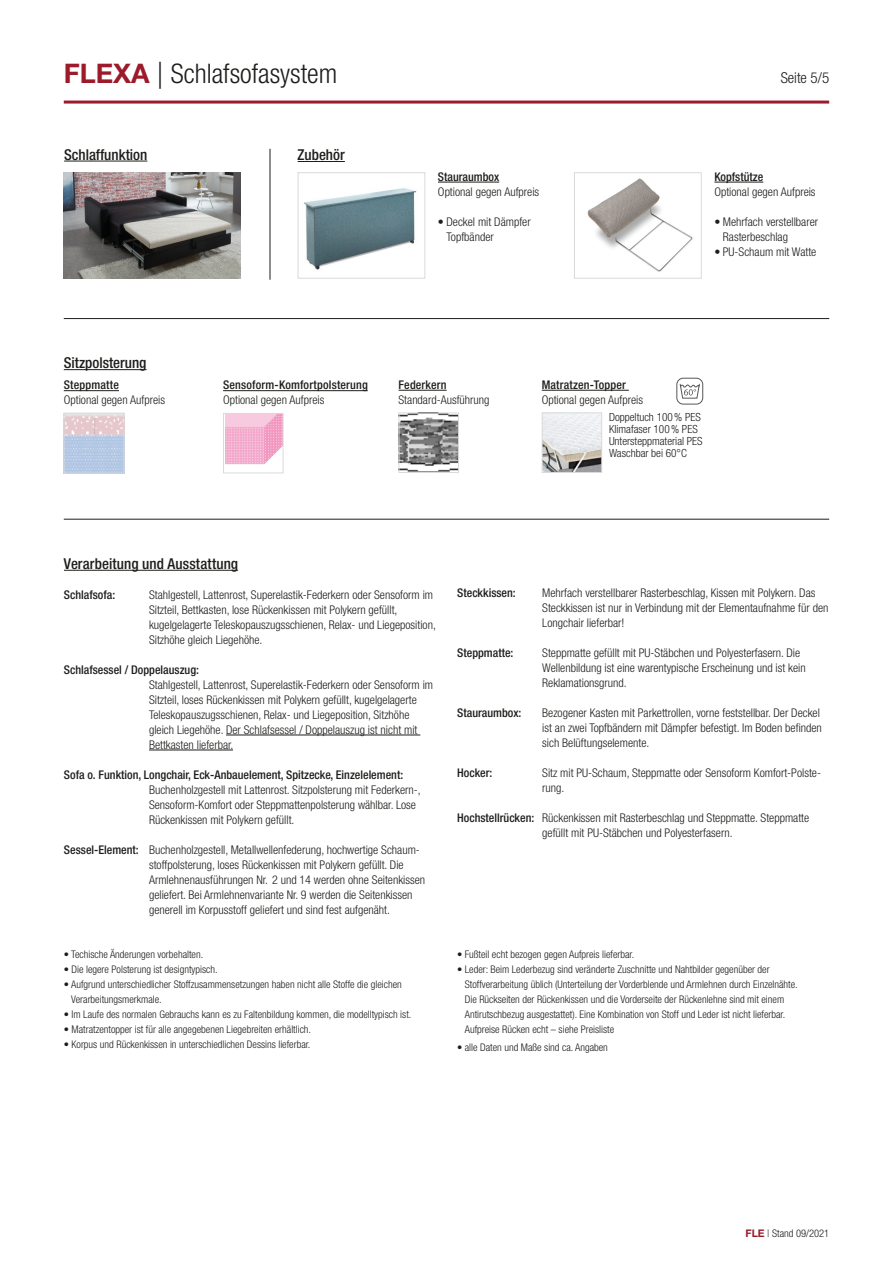
<style>
.page{position:relative;width:893px;height:1263px;background:#fff}
.page>*{position:absolute;margin:0;border:0;box-sizing:border-box;transform-origin:0 0}
.t1{font:300 condensed 27px "Helvetica Neue LT Std";color:#1d1d1b}
.Varianten_Überschrif{font:500 condensed 15px "Helvetica Neue LT Std";color:#1d1d1b}
.t2{font:300 condensed 15px "Helvetica Neue LT Std";color:#1d1d1b}
.Liegefläche___B_H_T{font:300 condensed 12px/15px "Helvetica Neue LT Std";color:#1d1d1b}
.Liegefläche___B_H_T-2{font:500 condensed 12px "Helvetica Neue LT Std";color:#1d1d1b}
.t3{font:300 condensed 11.25px "Helvetica Neue LT Std";color:#1d1d1b}
.t4{font:300 condensed 10.5px/15px "Helvetica Neue LT Std";color:#1d1d1b}
.s1{font-weight:700;font-stretch:normal;color:#9c1b2b}
.s2{font-stretch:normal}
.s3{font-weight:500}
.s4{font-family:"Helvetica Neue LT Pro";font-weight:700;font-stretch:normal;color:#9c1b2b}
</style>
<div class="page">
<hr style="left:64px;top:101px;width:765px;height:3px;background:#9c1b2b">
<hr style="left:64px;top:519px;width:765px;height:1px;background:#1d1d1b">
<hr style="left:64px;top:318px;width:765px;height:1px;background:#1d1d1b">
<hr style="left:64px;top:570px;width:174px;height:1px;background:#1d1d1b">
<hr style="left:226px;top:735px;width:194px;height:1px;background:#1d1d1b">
<hr style="left:149px;top:750px;width:84px;height:1px;background:#1d1d1b">
<hr style="left:64px;top:161px;width:83px;height:1px;background:#1d1d1b">
<hr style="left:270px;top:149px;width:1px;height:131px;background:#1d1d1b">
<img style="left:64px;top:172px;width:177px;height:107px">
<hr style="left:298px;top:161px;width:47px;height:1px;background:#1d1d1b">
<img style="left:304px;top:188px;width:113px;height:82px">
<div style="left:298px;top:172px;width:127px;height:107px;border:1px solid #dadada"></div>
<hr style="left:438px;top:182px;width:61px;height:1px;background:#1d1d1b">
<img style="left:587px;top:178px;width:106px;height:94px">
<div style="left:574px;top:172px;width:128px;height:107px;border:1px solid #dadada"></div>
<hr style="left:714px;top:182px;width:49px;height:1px;background:#1d1d1b">
<hr style="left:64px;top:369px;width:83px;height:1px;background:#1d1d1b">
<img style="left:544px;top:414px;width:56px;height:57px">
<div style="left:542px;top:412px;width:60px;height:61px;border:1px solid #dadada"></div>
<hr style="left:542px;top:390px;width:87px;height:1px;background:#1d1d1b">
<div style="left:676px;top:378px;width:27px;height:26px;border:1px solid #575756;border-radius:6px"></div>
<svg style="left:679px;top:383px;width:21px;height:16px"></svg>
<hr style="left:399px;top:390px;width:48px;height:1px;background:#1d1d1b">
<img style="left:401px;top:414px;width:56px;height:57px">
<div style="left:399px;top:412px;width:60px;height:61px;border:1px solid #dadada"></div>
<img style="left:225px;top:415px;width:56px;height:50px">
<div style="left:223px;top:413px;width:60px;height:60px;border:1px solid #dadada"></div>
<hr style="left:223px;top:390px;width:145px;height:1px;background:#1d1d1b">
<hr style="left:64px;top:390px;width:55px;height:1px;background:#1d1d1b">
<img style="left:66px;top:415px;width:56px;height:57px">
<div style="left:64px;top:413px;width:60px;height:61px;border:1px solid #dadada"></div>
<p class="t1" style="left:64px;top:58px;width:275px"><span class="s1">FLEXA</span> <span class="s2">|</span> Schlafsofasystem</p>
<p class="t2" style="left:781px;top:69px;width:50px">Seite 5/5</p>
<p class="Varianten_Überschrif" style="left:64px;top:145px;width:85px">Schlaffunktion</p>
<p class="Varianten_Überschrif" style="left:298px;top:146px;width:49px">Zubehör</p>
<p class="Liegefläche___B_H_T-2" style="left:438px;top:169px;width:63px">Stauraumbox</p>
<p class="Liegefläche___B_H_T" style="left:438px;top:184px;width:103px">Optional gegen Aufpreis</p>
<p class="Liegefläche___B_H_T" style="left:446px;top:214px;width:86px;text-indent:-9px">• Deckel mit Dämpfer<br>Topfbänder</p>
<p class="Liegefläche___B_H_T-2" style="left:714px;top:169px;width:50px">Kopfstütze</p>
<p class="Liegefläche___B_H_T" style="left:714px;top:184px;width:103px">Optional gegen Aufpreis</p>
<p class="Liegefläche___B_H_T" style="left:723px;top:214px;width:97px;text-indent:-9px">• Mehrfach verstellbarer<br>Rasterbeschlag</p>
<p class="Liegefläche___B_H_T" style="left:714px;top:244px;width:104px">• PU-Schaum mit Watte</p>
<p class="Varianten_Überschrif" style="left:64px;top:354px;width:84px">Sitzpolsterung</p>
<p class="Liegefläche___B_H_T-2" style="left:64px;top:378px;width:57px">Steppmatte</p>
<p class="Liegefläche___B_H_T" style="left:64px;top:393px;width:103px">Optional gegen Aufpreis</p>
<p class="Liegefläche___B_H_T-2" style="left:223px;top:378px;width:146px">Sensoform-Komfortpolsterung</p>
<p class="Liegefläche___B_H_T" style="left:223px;top:393px;width:103px">Optional gegen Aufpreis</p>
<p class="Liegefläche___B_H_T-2" style="left:399px;top:378px;width:50px">Federkern</p>
<p class="Liegefläche___B_H_T" style="left:399px;top:392px;width:93px">Standard-Ausführung</p>
<p class="Liegefläche___B_H_T-2" style="left:542px;top:378px;width:86px">Matratzen-Topper</p>
<p class="Liegefläche___B_H_T" style="left:542px;top:392px;width:103px">Optional gegen Aufpreis</p>
<p class="t3" style="left:609px;top:410px;width:93px">Doppeltuch 100% PES</p>
<p class="t3" style="left:609px;top:422px;width:90px">Klimafaser 100% PES</p>
<p class="t3" style="left:609px;top:434px;width:95px">Untersteppmaterial PES</p>
<p class="t3" style="left:609px;top:446px;width:79px">Waschbar bei 60°C</p>
<p class="Varianten_Überschrif" style="left:64px;top:554px;width:176px">Verarbeitung und Ausstattung</p>
<p class="Liegefläche___B_H_T-2" style="left:64px;top:587px;width:53px">Schlafsofa:</p>
<p class="Liegefläche___B_H_T" style="left:149px;top:587px;width:288px">Stahlgestell, Lattenrost, Superelastik-Federkern oder Sensoform im Sitzteil, Bettkasten, lose Rückenkissen mit Polykern gefüllt, kugelgelagerte Teleskopauszugsschienen, Relax- und Liegeposition, Sitzhöhe gleich Liegehöhe.</p>
<p class="Liegefläche___B_H_T-2" style="left:64px;top:662px;width:136px">Schlafsessel / Doppelauszug:</p>
<p class="Liegefläche___B_H_T" style="left:149px;top:677px;width:286px">Stahlgestell, Lattenrost, Superelastik-Federkern oder Sensoform im Sitzteil, loses Rückenkissen mit Polykern gefüllt, kugelgelagerte Teleskopauszugsschienen, Relax- und Liegeposition, Sitzhöhe gleich Liegehöhe. Der Schlafsessel / Doppelauszug ist nicht mit Bettkasten lieferbar.</p>
<p class="Liegefläche___B_H_T" style="left:149px;top:767px;width:273px;text-indent:-85px"><span class="s3">Sofa o. Funktion, Longchair, Eck-Anbauelement, Spitzecke, Einzelelement:<br></span>Buchenholzgestell mit Lattenrost. Sitzpolsterung mit Federkern-, Sensoform-Komfort oder Steppmattenpolsterung wählbar. Lose Rückenkissen mit Polykern gefüllt.</p>
<p class="Liegefläche___B_H_T" style="left:149px;top:842px;width:278px;text-indent:-85px"><span class="s3">Sessel-Element:</span> Buchenholzgestell, Metallwellenfederung, hochwertige Schaum&shy;stoffpolsterung, loses Rückenkissen mit Polykern gefüllt. Die Armlehnenausführungen Nr. 2 und 14 werden ohne Seitenkissen geliefert. Bei Armlehnenvariante Nr. 9 werden die Seitenkissen generell im Korpusstoff geliefert und sind fest aufgenäht.</p>
<p class="t4" style="left:64px;top:947px;width:141px">• Techische Änderungen vorbehalten.</p>
<p class="t4" style="left:64px;top:962px;width:155px">• Die legere Polsterung ist designtypisch.</p>
<p class="t4" style="left:71px;top:977px;width:332px;text-indent:-7px">• Aufgrund unterschiedlicher Stoffzusammensetzungen haben nicht alle Stoffe die gleichen<br>Verarbeitungsmerkmale.</p>
<p class="t4" style="left:64px;top:1007px;width:349px">• Im Laufe des normalen Gebrauchs kann es zu Faltenbildung kommen, die modelltypisch ist.</p>
<p class="t4" style="left:64px;top:1022px;width:249px">• Matratzentopper ist für alle angegebenen Liegebreiten erhältlich.</p>
<p class="t4" style="left:64px;top:1037px;width:248px">• Korpus und Rückenkissen in unterschiedlichen Dessins lieferbar.</p>
<p class="Liegefläche___B_H_T-2" style="left:457px;top:585px;width:60px">Steckkissen:</p>
<p class="Liegefläche___B_H_T" style="left:542px;top:585px;width:288px">Mehrfach verstellbarer Rasterbeschlag, Kissen mit Polykern. Das<br>Steckkissen ist nur in Verbindung mit der Elementaufnahme für den<br>Longchair lieferbar!</p>
<p class="Liegefläche___B_H_T-2" style="left:457px;top:645px;width:58px">Steppmatte:</p>
<p class="Liegefläche___B_H_T" style="left:542px;top:645px;width:265px">Steppmatte gefüllt mit PU-Stäbchen und Polyesterfasern. Die<br>Wellenbildung ist eine warentypische Erscheinung und ist kein<br>Reklamationsgrund.</p>
<p class="Liegefläche___B_H_T-2" style="left:457px;top:705px;width:66px">Stauraumbox:</p>
<p class="Liegefläche___B_H_T" style="left:542px;top:705px;width:281px">Bezogener Kasten mit Parkettrollen, vorne feststellbar. Der Deckel ist an zwei Topfbändern mit Dämpfer befestigt. Im Boden befinden sich Belüftungselemente.</p>
<p class="Liegefläche___B_H_T-2" style="left:457px;top:765px;width:37px">Hocker:</p>
<p class="Liegefläche___B_H_T" style="left:542px;top:765px;width:280px">Sitz mit PU-Schaum, Steppmatte oder Sensoform Komfort-Polste&shy;rung.</p>
<p class="Liegefläche___B_H_T" style="left:542px;top:810px;width:268px;text-indent:-85px"><span class="s3">Hochstellrücken:</span> Rückenkissen mit Rasterbeschlag und Steppmatte. Steppmatte gefüllt mit PU-Stäbchen und Polyesterfasern.</p>
<p class="t4" style="left:457px;top:947px;width:179px">• Fußteil echt bezogen gegen Aufpreis lieferbar.</p>
<p class="t4" style="left:465px;top:962px;width:334px;text-indent:-8px">• Leder: Beim Lederbezug sind veränderte Zuschnitte und Nahtbilder gegenüber der Stoffverarbeitung üblich (Unterteilung der Vorderblende und Armlehnen durch Einzelnähte.<br>Die Rückseiten der Rückenkissen und die Vorderseite der Rückenlehne sind mit einem Antirutschbezug ausgestattet). Eine Kombination von Stoff und Leder ist nicht lieferbar.<br>Aufpreise Rücken echt – siehe Preisliste</p>
<p class="t4" style="left:457px;top:1040px;width:152px">• alle Daten und Maße sind ca. Angaben</p>
<p class="t4" style="left:745px;top:1226px;width:85px"><span class="s4">FLE</span> | Stand 09/2021</p>
</div>
